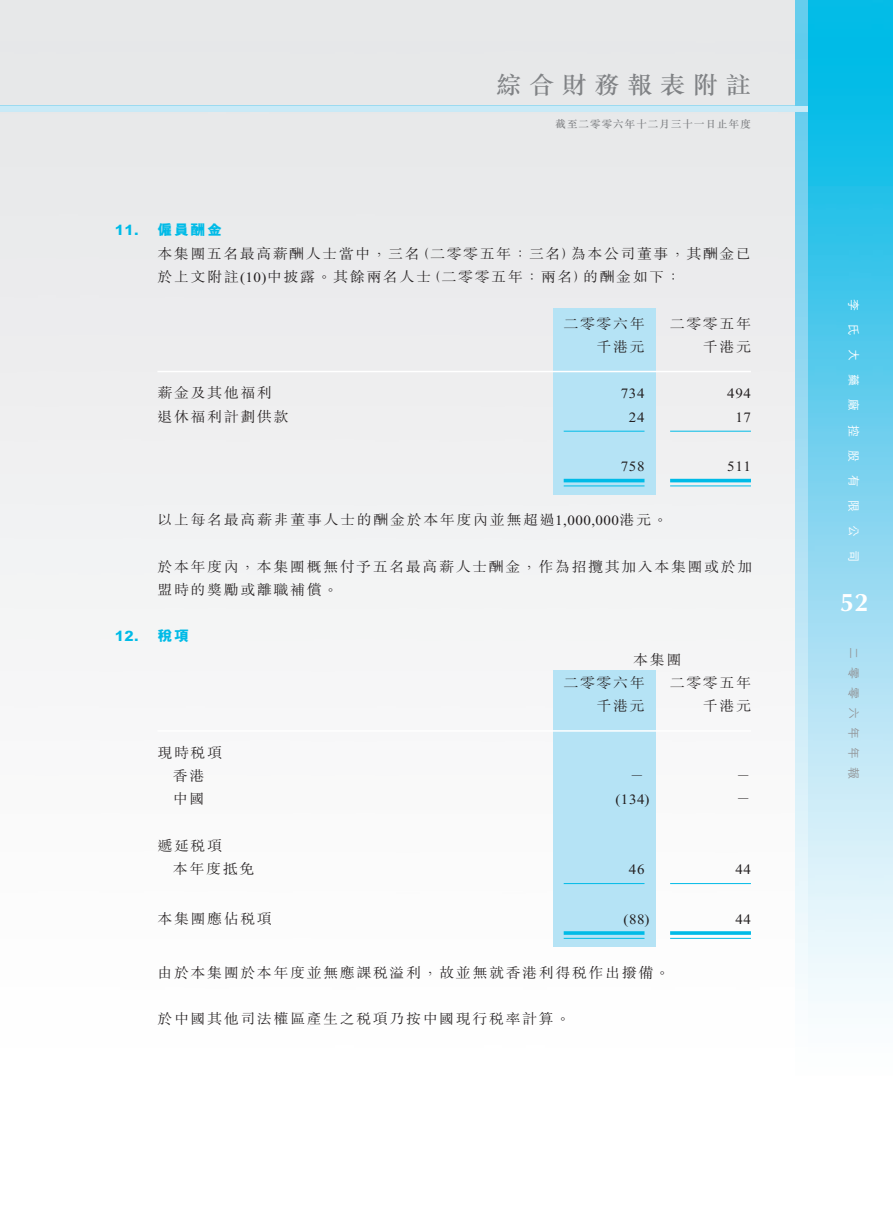
<style>
.page{position:relative;width:893px;height:1211px;background:#fff}
.page>*{position:absolute;margin:0;border:0;box-sizing:border-box;transform-origin:0 0}
.t1{font:700 25.5px "Optima";color:#fff}
.t2{font:500 24px "M Sung";letter-spacing:.3em;color:#808285;scale:1.05 1}
.t3{font:300 14.25px/23.2px "M Sung";letter-spacing:.105em;color:#231f20;scale:1.05 1}
.t4{font:14.25px "Times";letter-spacing:.04em;color:#231f20;scale:1.05 1}
.t5{font:800 14.25px "M Hei";letter-spacing:.105em;color:#00bbe7;scale:1.05 1}
.t6{font:500 12px "M Hei";letter-spacing:1.095em;color:#fff}
.t7{font:500 12px "M Hei";letter-spacing:.665em;color:#939598}
.t8{font:500 10.5px "M Sung";letter-spacing:.1em;color:#808285}
.s1{font-family:"Times";font-weight:400}
</style>
<div class="page">
<img style="left:0;top:0;width:795px;height:947px">
<hr style="left:0;top:105px;width:892px;height:2px;background:#94d9f1">
<img style="left:795px;top:0;width:13px;height:983px">
<div style="left:0;top:106px;width:892px;height:6px;background:#c9eaf7"></div>
<img style="left:808px;top:0;width:84px;height:1003px">
<div style="left:553px;top:308px;width:102px;height:187px;background:#b5e3f5"></div>
<div style="left:553px;top:670px;width:102px;height:277px;background:#b5e3f5"></div>
<hr style="left:157px;top:371px;width:594px;height:1px;background:#fff">
<hr style="left:563px;top:431px;width:81px;height:1px;background:#00bbe7">
<hr style="left:670px;top:431px;width:81px;height:1px;background:#00bbe7">
<hr style="left:563px;top:479px;width:81px;height:3px;background:#00bbe7">
<hr style="left:563px;top:485px;width:81px;height:1px;background:#00bbe7">
<hr style="left:670px;top:479px;width:81px;height:3px;background:#00bbe7">
<hr style="left:670px;top:485px;width:81px;height:1px;background:#00bbe7">
<hr style="left:157px;top:730px;width:594px;height:1px;background:#fff">
<hr style="left:563px;top:883px;width:81px;height:1px;background:#00bbe7">
<hr style="left:670px;top:883px;width:81px;height:1px;background:#00bbe7">
<hr style="left:563px;top:931px;width:81px;height:3px;background:#00bbe7">
<hr style="left:563px;top:938px;width:81px;height:1px;background:#00bbe7">
<hr style="left:670px;top:931px;width:81px;height:3px;background:#00bbe7">
<hr style="left:670px;top:938px;width:81px;height:1px;background:#00bbe7">
<h2 class="t2" style="left:496px;top:76px;width:244px">綜合財務報表附註</h2>
<p class="t8" style="left:555px;top:120px;width:197px">截至二零零六年十二月三十一日止年度</p>
<p class="t5" style="left:115px;top:225px;width:104px">11. 僱員酬金</p>
<p class="t3" style="left:157px;top:244px;width:566px">本集團五名最高薪酬人士當中，三名（二零零五年：三名）為本公司董事，其酬金已於上文附註<span class="s1">(10)</span>中披露。其餘兩名人士（二零零五年：兩名）的酬金如下：</p>
<p class="t3" style="left:563px;top:313px;width:79px">二零零六年</p>
<p class="t3" style="left:669px;top:313px;width:79px">二零零五年</p>
<p class="t3" style="left:596px;top:337px;width:47px">千港元</p>
<p class="t3" style="left:703px;top:337px;width:47px">千港元</p>
<p class="t3" style="left:157px;top:383px;width:110px">薪金及其他福利</p>
<p class="t4" style="left:621px;top:388px;width:24px">734</p>
<p class="t4" style="left:727px;top:388px;width:24px">494</p>
<p class="t3" style="left:157px;top:406px;width:126px">退休福利計劃供款</p>
<p class="t4" style="left:629px;top:412px;width:16px">24</p>
<p class="t4" style="left:735px;top:412px;width:16px">17</p>
<p class="t4" style="left:621px;top:461px;width:24px">758</p>
<p class="t4" style="left:727px;top:461px;width:24px">511</p>
<p class="t3" style="left:157px;top:510px;width:487px">以上每名最高薪非董事人士的酬金於本年度內並無超過<span class="s1">1,000,000</span>港元。</p>
<p class="t3" style="left:157px;top:556px;width:568px">於本年度內，本集團概無付予五名最高薪人士酬金，作為招攬其加入本集團或於加盟時的獎勵或離職補償。</p>
<p class="t5" style="left:115px;top:630px;width:72px">12. 稅項</p>
<p class="t3" style="left:563px;top:649px;width:114px;text-indent:70px">本集團二零零六年</p>
<p class="t3" style="left:669px;top:673px;width:79px">二零零五年</p>
<p class="t3" style="left:157px;top:742px;width:63px;text-align:center">現時稅項香港</p>
<p class="t3" style="left:596px;top:696px;width:47px">千港元</p>
<p class="t3" style="left:703px;top:696px;width:47px">千港元</p>
<p class="t3" style="left:629px;top:766px;width:16px">－</p>
<p class="t3" style="left:736px;top:766px;width:16px">－</p>
<p class="t3" style="left:173px;top:789px;width:32px">中國</p>
<p class="t4" style="left:615px;top:794px;width:34px">(134)</p>
<p class="t3" style="left:736px;top:789px;width:16px">－</p>
<p class="t3" style="left:173px;top:835px;width:79px;text-indent:-16px">遞延稅項<br>本年度抵免</p>
<p class="t4" style="left:629px;top:864px;width:16px">46</p>
<p class="t4" style="left:735px;top:864px;width:16px">44</p>
<p class="t3" style="left:157px;top:908px;width:110px">本集團應佔稅項</p>
<p class="t4" style="left:623px;top:914px;width:26px">(88)</p>
<p class="t4" style="left:735px;top:914px;width:16px">44</p>
<p class="t3" style="left:157px;top:962px;width:489px">由於本集團於本年度並無應課稅溢利，故並無就香港利得稅作出撥備。</p>
<p class="t3" style="left:157px;top:1009px;width:395px">於中國其他司法權區產生之稅項乃按中國現行稅率計算。</p>
<p class="t6" style="left:858px;top:299px;width:265px;rotate:90deg">李氏大藥廠控股有限公司</p>
<h1 class="t1" style="left:840px;top:592px;width:30px">52</h1>
<p class="t7" style="left:858px;top:647px;width:133px;rotate:90deg">二零零六年年報</p>
</div>
